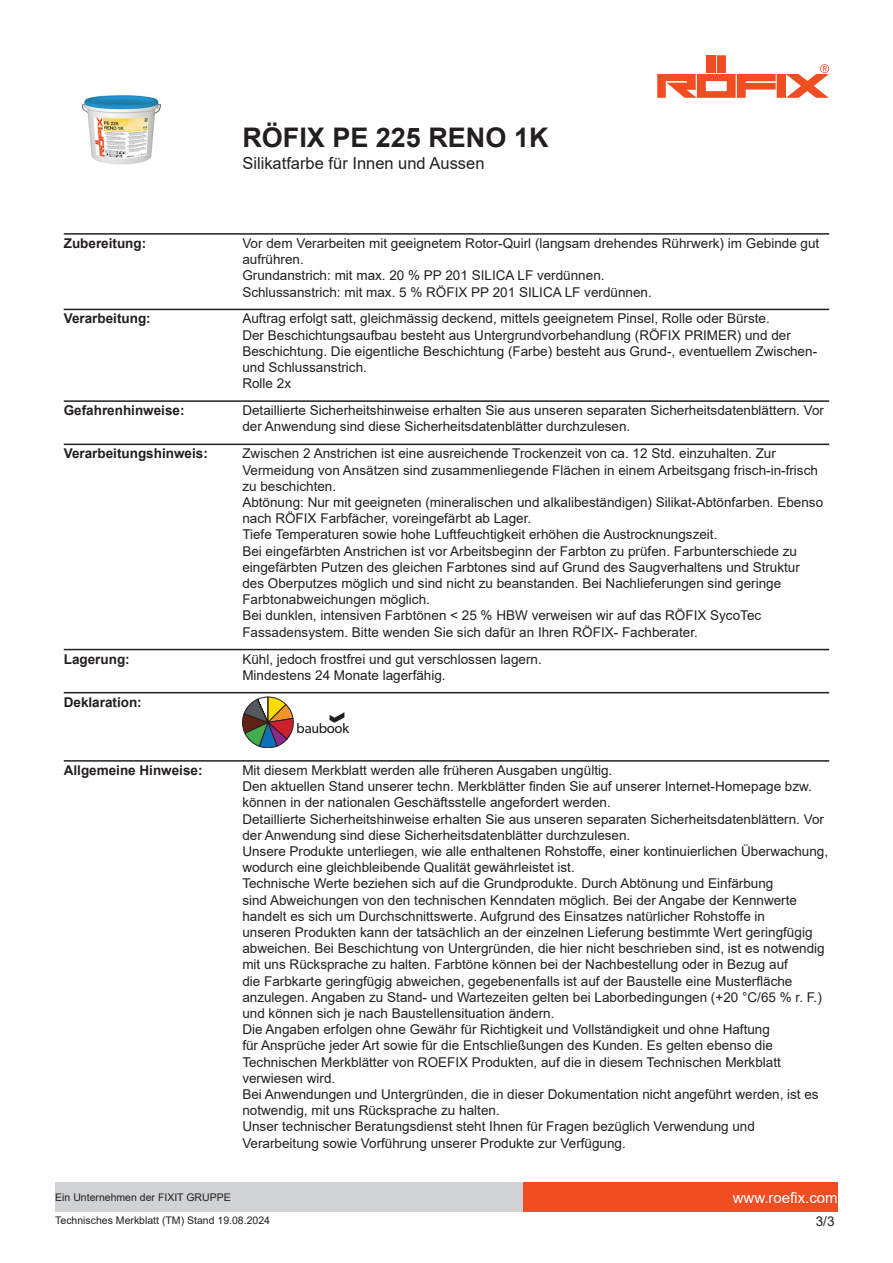
<style>
.page{position:relative;width:893px;height:1263px;background:#fff}
.page>*{position:absolute;margin:0;border:0;box-sizing:border-box;transform-origin:0 0}
.t1{font:700 27px "Arial";color:#231f20}
.t2{font:16.5px "Arial";color:#231f20}
.t3{font:15px "Arial";color:#fff}
.t4{font:13.5px/16.2px "Arial";color:#231f20}
.t5{font:700 13.5px "Arial";color:#231f20}
.t6{font:10.5px "Arial";color:#231f20}
</style>
<div class="page">
<img style="left:82px;top:95px;width:79px;height:70px">
<div style="left:717px;top:55px;width:9px;height:18px;background:#f04d22"></div>
<div style="left:707px;top:55px;width:9px;height:18px;background:#f04d22"></div>
<svg style="left:657px;top:64px;width:172px;height:34px"></svg>
<div style="left:523px;top:1182px;width:315px;height:30px;background:#f04d22"></div>
<div style="left:55px;top:1182px;width:468px;height:30px;background:#d1d2d4"></div>
<hr style="left:64px;top:233px;width:765px;height:2px;background:#231f20">
<hr style="left:64px;top:309px;width:765px;height:1px;background:#231f20">
<hr style="left:64px;top:400px;width:765px;height:2px;background:#231f20">
<hr style="left:64px;top:444px;width:765px;height:1px;background:#231f20">
<hr style="left:64px;top:649px;width:765px;height:1px;background:#231f20">
<hr style="left:64px;top:692px;width:765px;height:1px;background:#231f20">
<svg style="left:242px;top:697px;width:51px;height:51px"></svg>
<img style="left:297px;top:712px;width:51px;height:20px">
<hr style="left:64px;top:760px;width:765px;height:2px;background:#231f20">
<h1 class="t1" style="left:242px;top:119px;width:308px">RÖFIX PE 225 RENO 1K</h1>
<p class="t2" style="left:242px;top:152px;width:244px">Silikatfarbe für Innen und Aussen</p>
<p class="t5" style="left:64px;top:234px;width:84px">Zubereitung:</p>
<p class="t4" style="left:242px;top:235px;width:578px">Vor dem Verarbeiten mit geeignetem Rotor-Quirl (langsam drehendes Rührwerk) im Gebinde gut aufrühren.<br>Grundanstrich: mit max. 20 % PP 201 SILICA LF verdünnen.<br>Schlussanstrich: mit max. 5 % RÖFIX PP 201 SILICA LF verdünnen.</p>
<p class="t5" style="left:64px;top:309px;width:89px">Verarbeitung:</p>
<p class="t4" style="left:242px;top:311px;width:576px">Auftrag erfolgt satt, gleichmässig deckend, mittels geeignetem Pinsel, Rolle oder Bürste.<br>Der Beschichtungsaufbau besteht aus Untergrundvorbehandlung (RÖFIX PRIMER) und der Beschichtung. Die eigentliche Beschichtung (Farbe) besteht aus Grund-, eventuellem Zwischen&shy;und Schlussanstrich.<br>Rolle 2x</p>
<p class="t5" style="left:64px;top:401px;width:122px">Gefahrenhinweise:</p>
<p class="t4" style="left:242px;top:402px;width:583px">Detaillierte Sicherheitshinweise erhalten Sie aus unseren separaten Sicherheitsdatenblättern. Vor der Anwendung sind diese Sicherheitsdatenblätter durchzulesen.</p>
<p class="t5" style="left:64px;top:444px;width:146px">Verarbeitungshinweis:</p>
<p class="t4" style="left:242px;top:445px;width:582px">Zwischen 2 Anstrichen ist eine ausreichende Trockenzeit von ca. 12 Std. einzuhalten. Zur Vermeidung von Ansätzen sind zusammenliegende Flächen in einem Arbeitsgang frisch-in-frisch zu beschichten.<br>Abtönung: Nur mit geeigneten (mineralischen und alkalibeständigen) Silikat-Abtönfarben. Ebenso nach RÖFIX Farbfächer, voreingefärbt ab Lager.<br>Tiefe Temperaturen sowie hohe Luftfeuchtigkeit erhöhen die Austrocknungszeit.<br>Bei eingefärbten Anstrichen ist vor Arbeitsbeginn der Farbton zu prüfen. Farbunterschiede zu eingefärbten Putzen des gleichen Farbtones sind auf Grund des Saugverhaltens und Struktur des Oberputzes möglich und sind nicht zu beanstanden. Bei Nachlieferungen sind geringe Farbtonabweichungen möglich.<br>Bei dunklen, intensiven Farbtönen &lt; 25 % HBW verweisen wir auf das RÖFIX SycoTec Fassadensystem. Bitte wenden Sie sich dafür an Ihren RÖFIX- Fachberater.</p>
<p class="t5" style="left:64px;top:649px;width:68px">Lagerung:</p>
<p class="t4" style="left:242px;top:651px;width:301px">Kühl, jedoch frostfrei und gut verschlossen lagern.<br>Mindestens 24 Monate lagerfähig.</p>
<p class="t5" style="left:64px;top:692px;width:80px">Deklaration:</p>
<p class="t5" style="left:64px;top:761px;width:140px">Allgemeine Hinweise:</p>
<p class="t4" style="left:242px;top:762px;width:587px">Mit diesem Merkblatt werden alle früheren Ausgaben ungültig.<br>Den aktuellen Stand unserer techn. Merkblätter finden Sie auf unserer Internet-Homepage bzw. können in der nationalen Geschäftsstelle angefordert werden.<br>Detaillierte Sicherheitshinweise erhalten Sie aus unseren separaten Sicherheitsdatenblättern. Vor der Anwendung sind diese Sicherheitsdatenblätter durchzulesen.<br>Unsere Produkte unterliegen, wie alle enthaltenen Rohstoffe, einer kontinuierlichen Überwachung, wodurch eine gleichbleibende Qualität gewährleistet ist.<br>Technische Werte beziehen sich auf die Grundprodukte. Durch Abtönung und Einfärbung<br>sind Abweichungen von den technischen Kenndaten möglich. Bei der Angabe der Kennwerte handelt es sich um Durchschnittswerte. Aufgrund des Einsatzes natürlicher Rohstoffe in<br>unseren Produkten kann der tatsächlich an der einzelnen Lieferung bestimmte Wert geringfügig abweichen. Bei Beschichtung von Untergründen, die hier nicht beschrieben sind, ist es notwendig mit uns Rücksprache zu halten. Farbtöne können bei der Nachbestellung oder in Bezug auf<br>die Farbkarte geringfügig abweichen, gegebenenfalls ist auf der Baustelle eine Musterfläche anzulegen. Angaben zu Stand- und Wartezeiten gelten bei Laborbedingungen (+20 °C/65 % r. F.) und können sich je nach Baustellensituation ändern.<br>Die Angaben erfolgen ohne Gewähr für Richtigkeit und Vollständigkeit und ohne Haftung<br>für Ansprüche jeder Art sowie für die Entschließungen des Kunden. Es gelten ebenso die Technischen Merkblätter von ROEFIX Produkten, auf die in diesem Technischen Merkblatt verwiesen wird.<br>Bei Anwendungen und Untergründen, die in dieser Dokumentation nicht angeführt werden, ist es notwendig, mit uns Rücksprache zu halten.<br>Unser technischer Beratungsdienst steht Ihnen für Fragen bezüglich Verwendung und Verarbeitung sowie Vorführung unserer Produkte zur Verfügung.</p>
<p class="t6" style="left:55px;top:1190px;width:177px">Ein Unternehmen der FIXIT GRUPPE</p>
<p class="t3" style="left:733px;top:1187px;width:107px">www.roefix.com</p>
<p class="t6" style="left:55px;top:1213px;width:216px">Technisches Merkblatt (TM) Stand 19.08.2024</p>
<p class="t4" style="left:816px;top:1213px;width:20px">3/3</p>
</div>
